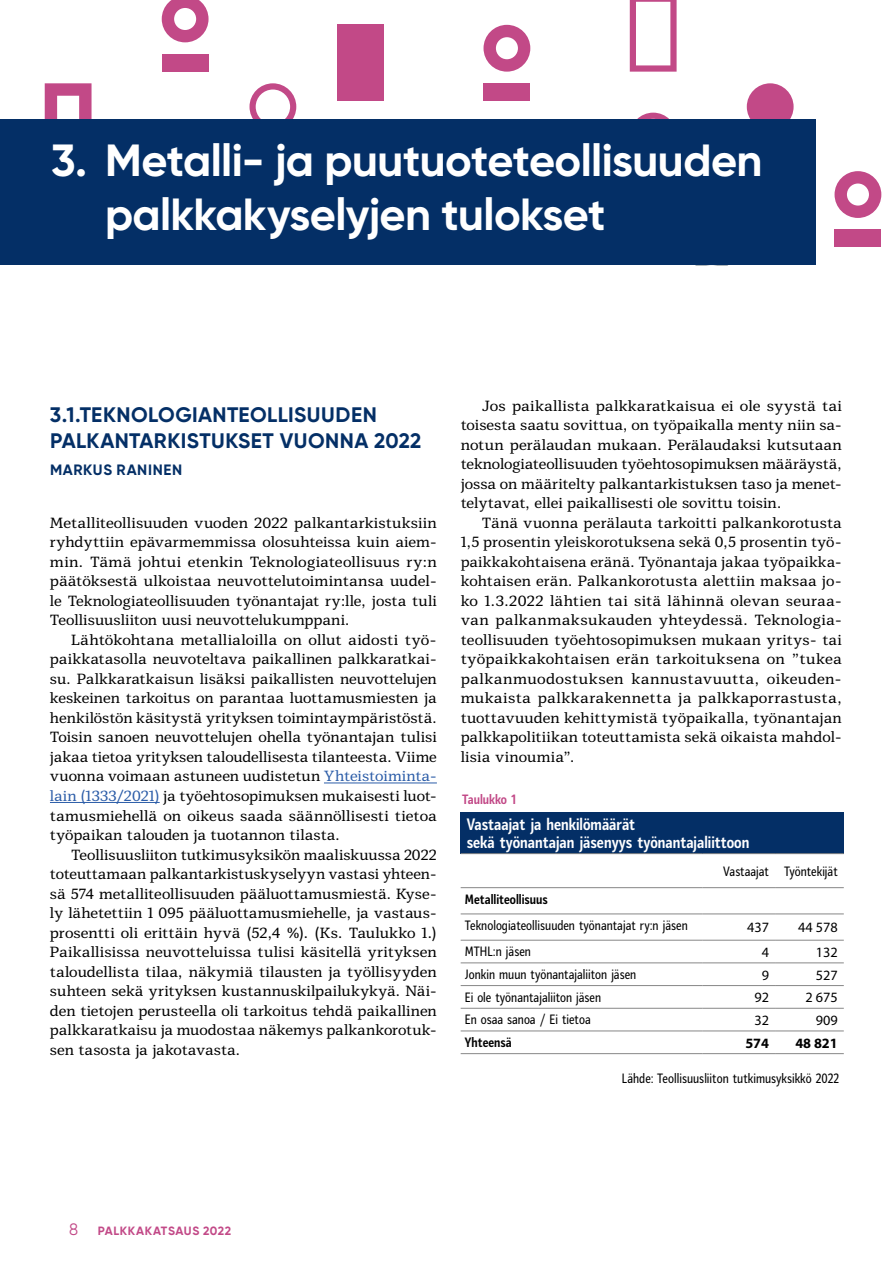
<style>
.page{position:relative;width:893px;height:1263px;background:#fff}
.page>*{position:absolute;margin:0;border:0;box-sizing:border-box;transform-origin:0 0}
.SL_pääotsikko{font:700 45px/54px "Gilroy";letter-spacing:-.015em;color:#fff}
.SL_Iso_otsikko{font:700 21px/25.5px "Gilroy";letter-spacing:.02em;color:#042f66}
.Taulukkootsikko{font:700 condensed 16.5px/17.2px "Mediator";color:#fff}
.t1{font:16.5px "Gilroy";color:#c24987}
.SL_väliotsikko_pi{font:700 15px "Gilroy";letter-spacing:.045em;color:#042f66}
.SL_leipis{font:14.7px/19.5px "Mediator Serif";letter-spacing:.005em;color:#000}
.SL_leipis_eka{font:14.7px/19.5px "Mediator Serif";letter-spacing:-.005em;color:#000;text-align:justify}
.taulukko_luvut{font:14.25px "Myriad Pro";color:#000}
.taulukko_luvut-2{font:700 14.25px "Myriad Pro";color:#000}
.taulukkoteksti2{font:condensed 13.5px "Mediator";color:#000}
.taulukkoteksti2-2{font:700 condensed 13.5px "Mediator";color:#000}
.taulukko_luvut-3{font:condensed 13.5px "Mediator";color:#000}
.kuvan_otsikko{font:700 condensed 13.5px "Mediator";color:#c24987}
.t2{font:700 12px "Gilroy";letter-spacing:.045em;color:#c24987}
.s1{color:#2c5da8}
</style>
<div class="page">
<div style="left:162px;top:54px;width:47px;height:18px;background:#c24987"></div>
<svg style="left:162px;top:0;width:47px;height:42px"></svg>
<svg style="left:45px;top:83px;width:47px;height:36px"></svg>
<svg style="left:249px;top:83px;width:47px;height:36px"></svg>
<div style="left:483px;top:83px;width:47px;height:18px;background:#c24987"></div>
<div style="left:337px;top:25px;width:47px;height:76px;background:#c24987"></div>
<svg style="left:483px;top:25px;width:47px;height:47px"></svg>
<svg style="left:630px;top:0;width:47px;height:72px"></svg>
<svg style="left:637px;top:113px;width:32px;height:6px"></svg>
<svg style="left:695px;top:265px;width:33px;height:1px"></svg>
<div style="left:834px;top:230px;width:47px;height:17px;background:#c24987"></div>
<svg style="left:834px;top:171px;width:47px;height:47px"></svg>
<div style="left:747px;top:83px;width:47px;height:47px;background:#c24987;border-radius:50%"></div>
<div style="left:0;top:119px;width:815px;height:146px;background:#042f66"></div>
<hr style="left:324px;top:782px;width:113px;height:1px;background:#2c5da8">
<hr style="left:50px;top:802px;width:110px;height:1px;background:#2c5da8">
<div style="left:461px;top:812px;width:383px;height:42px;background:#042f66"></div>
<hr style="left:461px;top:853px;width:242px;height:1px;background:#878787">
<hr style="left:703px;top:853px;width:72px;height:1px;background:#878787">
<hr style="left:775px;top:853px;width:69px;height:1px;background:#878787">
<hr style="left:461px;top:887px;width:242px;height:1px;background:#878787">
<hr style="left:703px;top:887px;width:72px;height:1px;background:#878787">
<hr style="left:775px;top:887px;width:69px;height:1px;background:#878787">
<hr style="left:461px;top:914px;width:242px;height:1px;background:#878787">
<hr style="left:703px;top:914px;width:72px;height:1px;background:#878787">
<hr style="left:775px;top:914px;width:69px;height:1px;background:#878787">
<hr style="left:461px;top:940px;width:242px;height:1px;background:#878787">
<hr style="left:703px;top:940px;width:72px;height:1px;background:#878787">
<hr style="left:775px;top:940px;width:69px;height:1px;background:#878787">
<hr style="left:461px;top:963px;width:242px;height:1px;background:#878787">
<hr style="left:703px;top:963px;width:72px;height:1px;background:#878787">
<hr style="left:775px;top:963px;width:69px;height:1px;background:#878787">
<hr style="left:461px;top:985px;width:242px;height:1px;background:#878787">
<hr style="left:703px;top:985px;width:72px;height:1px;background:#878787">
<hr style="left:775px;top:985px;width:69px;height:1px;background:#878787">
<hr style="left:461px;top:1008px;width:242px;height:1px;background:#878787">
<hr style="left:703px;top:1008px;width:72px;height:1px;background:#878787">
<hr style="left:775px;top:1008px;width:69px;height:1px;background:#878787">
<hr style="left:461px;top:1031px;width:242px;height:1px;background:#878787">
<hr style="left:703px;top:1031px;width:72px;height:1px;background:#878787">
<hr style="left:775px;top:1031px;width:69px;height:1px;background:#878787">
<hr style="left:461px;top:1053px;width:242px;height:1px;background:#878787">
<hr style="left:703px;top:1053px;width:72px;height:1px;background:#878787">
<hr style="left:775px;top:1053px;width:69px;height:1px;background:#878787">
<p class="SL_pääotsikko" style="left:105px;top:133px;width:659px;text-indent:-54px">3. Metalli- ja puutuoteteollisuuden palkkakyselyjen tulokset</p>
<p class="SL_Iso_otsikko" style="left:50px;top:402px;width:373px">3.1.TEKNOLOGIANTEOLLISUUDEN<br>PALKANTARKISTUKSET VUONNA 2022</p>
<p class="SL_väliotsikko_pi" style="left:50px;top:460px;width:134px">MARKUS RANINEN</p>
<p class="SL_leipis_eka" style="left:50px;top:513px;width:388px">Metalliteollisuuden vuoden 2022 palkantarkistuksiin ryhdyttiin epävarmemmissa olosuhteissa kuin aiem&shy;min. Tämä johtui etenkin Teknologiateollisuus ry:n päätöksestä ulkoistaa neuvottelutoimintansa uudel&shy;le Teknologiateollisuuden työnantajat ry:lle, josta tuli Teollisuusliiton uusi neuvottelukumppani.</p>
<p class="SL_leipis" style="left:50px;top:630px;width:388px;text-indent:21px">Lähtökohtana metallialoilla on ollut aidosti työ&shy;paikkatasolla neuvoteltava paikallinen palkkaratkai&shy;su. Palkkaratkaisun lisäksi paikallisten neuvottelujen keskeinen tarkoitus on parantaa luottamusmiesten ja henkilöstön käsitystä yrityksen toimintaympäristöstä.<br>Toisin sanoen neuvottelujen ohella työnantajan tulisi jakaa tietoa yrityksen taloudellisesta tilanteesta. Viime vuonna voimaan astuneen uudistetun <span class="s1">Yhteistoiminta&shy;lain (1333/2021)</span> ja työehtosopimuksen mukaisesti luot&shy;tamusmiehellä on oikeus saada säännöllisesti tietoa työpaikan talouden ja tuotannon tilasta.</p>
<p class="SL_leipis" style="left:50px;top:845px;width:388px;text-indent:21px">Teollisuusliiton tutkimusyksikön maaliskuussa 2022 toteuttamaan palkantarkistuskyselyyn vastasi yhteen&shy;sä 574 metalliteollisuuden pääluottamusmiestä. Kyse&shy;ly lähetettiin 1 095 pääluottamusmiehelle, ja vastaus&shy;prosentti oli erittäin hyvä (52,4 %). (Ks. Taulukko 1.)<br>Paikallisissa neuvotteluissa tulisi käsitellä yrityksen taloudellista tilaa, näkymiä tilausten ja työllisyyden suhteen sekä yrityksen kustannuskilpailukykyä. Näi&shy;den tietojen perusteella oli tarkoitus tehdä paikallinen palkkaratkaisu ja muodostaa näkemys palkankorotuk&shy;sen tasosta ja jakotavasta.</p>
<p class="SL_leipis" style="left:461px;top:396px;width:383px;text-align:justify;text-indent:21px">Jos paikallista palkkaratkaisua ei ole syystä tai toisesta saatu sovittua, on työpaikalla menty niin sa&shy;notun perälaudan mukaan. Perälaudaksi kutsutaan teknologiateollisuuden työehtosopimuksen määräystä, jossa on määritelty palkantarkistuksen taso ja menet&shy;telytavat, ellei paikallisesti ole sovittu toisin.</p>
<p class="SL_leipis" style="left:461px;top:513px;width:383px;text-indent:21px">Tänä vuonna perälauta tarkoitti palkankorotusta 1,5 prosentin yleiskorotuksena sekä 0,5 prosentin työ&shy;paikkakohtaisena eränä. Työnantaja jakaa työpaikka&shy;kohtaisen erän. Palkankorotusta alettiin maksaa jo&shy;ko 1.3.2022 lähtien tai sitä lähinnä olevan seuraa&shy;van palkanmaksukauden yhteydessä. Teknologia&shy;teollisuuden työehtosopimuksen mukaan yritys- tai työpaikkakohtaisen erän tarkoituksena on ”tukea palkanmuodostuksen kannustavuutta, oikeuden&shy;mukaista palkkarakennetta ja palkkaporrastusta, tuottavuuden kehittymistä työpaikalla, työnantajan palkkapolitiikan toteuttamista sekä oikaista mahdol&shy;lisia vinoumia”.</p>
<p class="kuvan_otsikko" style="left:462px;top:791px;width:55px">Taulukko 1</p>
<p class="Taulukkootsikko" style="left:467px;top:816px;width:284px">Vastaajat ja henkilömäärät<br>sekä työnantajan jäsenyys työnantajaliittoon</p>
<p class="taulukko_luvut-3" style="left:723px;top:862px;width:47px">Vastaajat</p>
<p class="taulukko_luvut-3" style="left:784px;top:862px;width:55px">Työntekijät</p>
<p class="taulukkoteksti2-2" style="left:465px;top:890px;width:84px">Metalliteollisuus</p>
<p class="taulukkoteksti2" style="left:465px;top:917px;width:224px">Teknologiateollisuuden työnantajat ry:n jäsen</p>
<p class="taulukko_luvut" style="left:747px;top:919px;width:23px">437</p>
<p class="taulukko_luvut" style="left:798px;top:919px;width:41px">44 578</p>
<p class="taulukkoteksti2" style="left:465px;top:943px;width:68px">MTHL:n jäsen</p>
<p class="taulukko_luvut" style="left:762px;top:943px;width:9px">4</p>
<p class="taulukko_luvut" style="left:816px;top:943px;width:23px">132</p>
<p class="taulukkoteksti2" style="left:465px;top:965px;width:173px">Jonkin muun työnantajaliiton jäsen</p>
<p class="taulukko_luvut" style="left:762px;top:966px;width:9px">9</p>
<p class="taulukko_luvut" style="left:816px;top:966px;width:23px">527</p>
<p class="taulukkoteksti2" style="left:465px;top:988px;width:138px">Ei ole työnantajaliiton jäsen</p>
<p class="taulukko_luvut" style="left:754px;top:989px;width:16px">92</p>
<p class="taulukko_luvut" style="left:805px;top:989px;width:34px">2 675</p>
<p class="taulukkoteksti2" style="left:465px;top:1011px;width:127px">En osaa sanoa / Ei tietoa</p>
<p class="taulukko_luvut" style="left:754px;top:1011px;width:16px">32</p>
<p class="taulukko_luvut" style="left:816px;top:1011px;width:23px">909</p>
<p class="taulukkoteksti2-2" style="left:465px;top:1033px;width:48px">Yhteensä</p>
<p class="taulukko_luvut-2" style="left:745px;top:1033px;width:25px">574</p>
<p class="taulukko_luvut-2" style="left:795px;top:1033px;width:44px">48 821</p>
<p class="taulukkoteksti2" style="left:622px;top:1070px;width:219px">Lähde: Teollisuusliiton tutkimusyksikkö 2022</p>
<p class="t1" style="left:69px;top:1219px;width:11px">8</p>
<p class="t2" style="left:98px;top:1223px;width:135px">PALKKAKATSAUS 2022</p>
</div>
